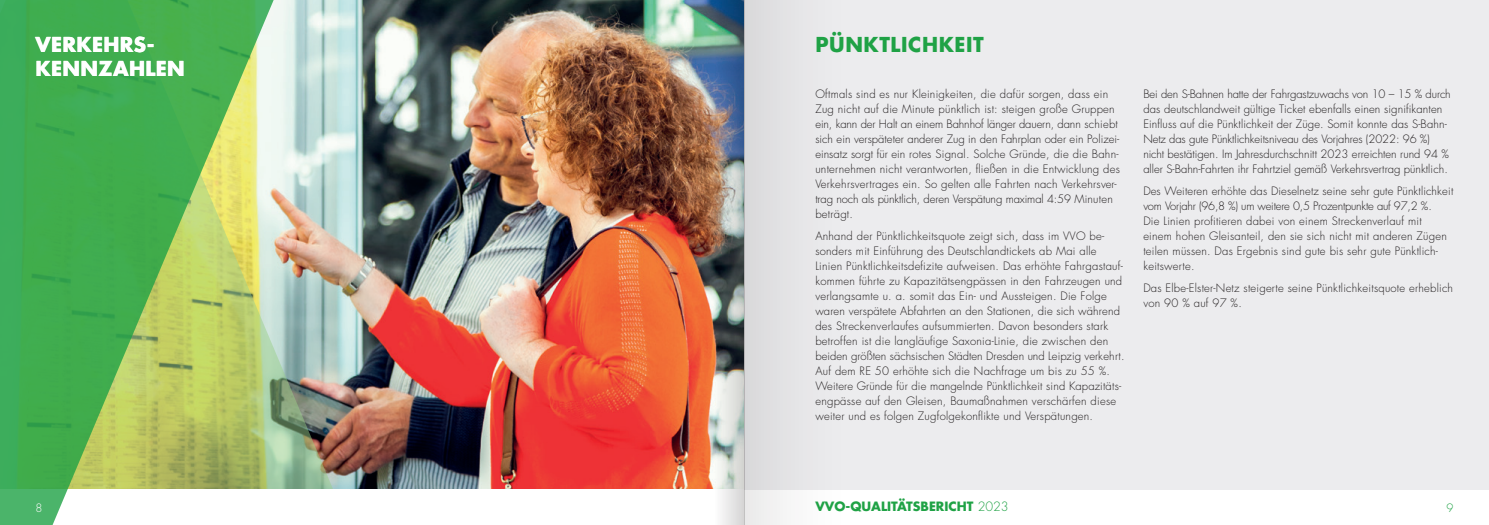
<style>
.page{position:relative;width:1489px;height:525px;background:#fff}
.page>*{position:absolute;margin:0;border:0;box-sizing:border-box;transform-origin:0 0}
.t1{font:700 20px/24px "Futura Std";letter-spacing:.02em;color:#fff}
.t2{font:700 20px "Futura Std";letter-spacing:.03em;color:#1fa245}
.t3{font:700 12.5px "Futura Std";color:#1fa245}
.t4{font:300 11.25px/15px "Futura Std";letter-spacing:.02em;color:#231f20}
.t5{font:300 11.25px/15px "Futura Std";color:#231f20}
.t6{font:300 11.25px "Futura Std";color:#1fa245}
.t7{font:300 11.25px "Futura Std";color:#fff}
.s1{font-weight:300}
</style>
<div class="page">
<img style="left:344px;top:0;width:354px;height:489px">
<img style="left:278px;top:0;width:66px;height:489px">
<svg style="left:0;top:0;width:278px;height:524px;background:#79be68"></svg>
<div style="left:744px;top:0;width:744px;height:489px;background:#ececee"></div>
<svg style="left:744px;top:0;width:164px;height:524px"></svg>
<img style="left:698px;top:0;width:46px;height:524px">
<h1 class="t1" style="left:35px;top:32px;width:151px">VERKEHRS-<br>KENNZAHLEN</h1>
<h1 class="t2" style="left:815px;top:31px;width:170px">PÜNKTLICHKEIT</h1>
<p class="t4" style="left:815px;top:87px;width:306px">Oftmals sind es nur Kleinigkeiten, die dafür sorgen, dass ein Zug nicht auf die Minute pünktlich ist: steigen große Gruppen ein, kann der Halt an einem Bahnhof länger dauern, dann schiebt sich ein verspäteter anderer Zug in den Fahrplan oder ein Polizei&shy;einsatz sorgt für ein rotes Signal. Solche Gründe, die die Bahn&shy;unternehmen nicht verantworten, fließen in die Entwicklung des Verkehrsvertrages ein. So gelten alle Fahrten nach Verkehrsver&shy;trag noch als pünktlich, deren Verspätung maximal 4:59 Minuten beträgt.</p>
<p class="t4" style="left:815px;top:229px;width:311px">Anhand der Pünktlichkeitsquote zeigt sich, dass im VVO be&shy;sonders mit Einführung des Deutschlandtickets ab Mai alle Linien Pünktlichkeitsdefizite aufweisen. Das erhöhte Fahrgastauf&shy;kommen führte zu Kapazitätsengpässen in den Fahrzeugen und verlangsamte u. a. somit das Ein- und Aussteigen. Die Folge waren verspätete Abfahrten an den Stationen, die sich während des Streckenverlaufes aufsummierten. Davon besonders stark betroffen ist die langläufige Saxonia-Linie, die zwischen den beiden größten sächsischen Städten Dresden und Leipzig verkehrt.<br>Auf dem RE 50 erhöhte sich die Nachfrage um bis zu 55 %.<br>Weitere Gründe für die mangelnde Pünktlichkeit sind Kapazitäts&shy;engpässe auf den Gleisen, Baumaßnahmen verschärfen diese weiter und es folgen Zugfolgekonflikte und Verspätungen.</p>
<p class="t5" style="left:1143px;top:87px;width:309px">Bei den S-Bahnen hatte der Fahrgastzuwachs von 10 – 15 % durch das deutschlandweit gültige Ticket ebenfalls einen signifikanten Einfluss auf die Pünktlichkeit der Züge. Somit konnte das S-Bahn-Netz das gute Pünktlichkeitsniveau des Vorjahres (2022: 96 %) nicht bestätigen. Im Jahresdurchschnitt 2023 erreichten rund 94 % aller S-Bahn-Fahrten ihr Fahrtziel gemäß Verkehrsvertrag pünktlich.</p>
<p class="t4" style="left:1143px;top:184px;width:311px">Des Weiteren erhöhte das Dieselnetz seine sehr gute Pünktlichkeit vom Vorjahr (96,8 %) um weitere 0,5 Prozentpunkte auf 97,2 %.<br>Die Linien profitieren dabei von einem Streckenverlauf mit<br>einem hohen Gleisanteil, den sie sich nicht mit anderen Zügen teilen müssen. Das Ergebnis sind gute bis sehr gute Pünktlich&shy;keitswerte.</p>
<p class="t4" style="left:1143px;top:281px;width:311px">Das Elbe-Elster-Netz steigerte seine Pünktlichkeitsquote erheblich von 90 % auf 97 %.</p>
<p class="t7" style="left:35px;top:500px;width:8px">8</p>
<p class="t3" style="left:815px;top:498px;width:195px">VVO-QUALITÄTSBERICHT <span class="s1">2023</span></p>
<p class="t6" style="left:1446px;top:500px;width:8px">9</p>
</div>
